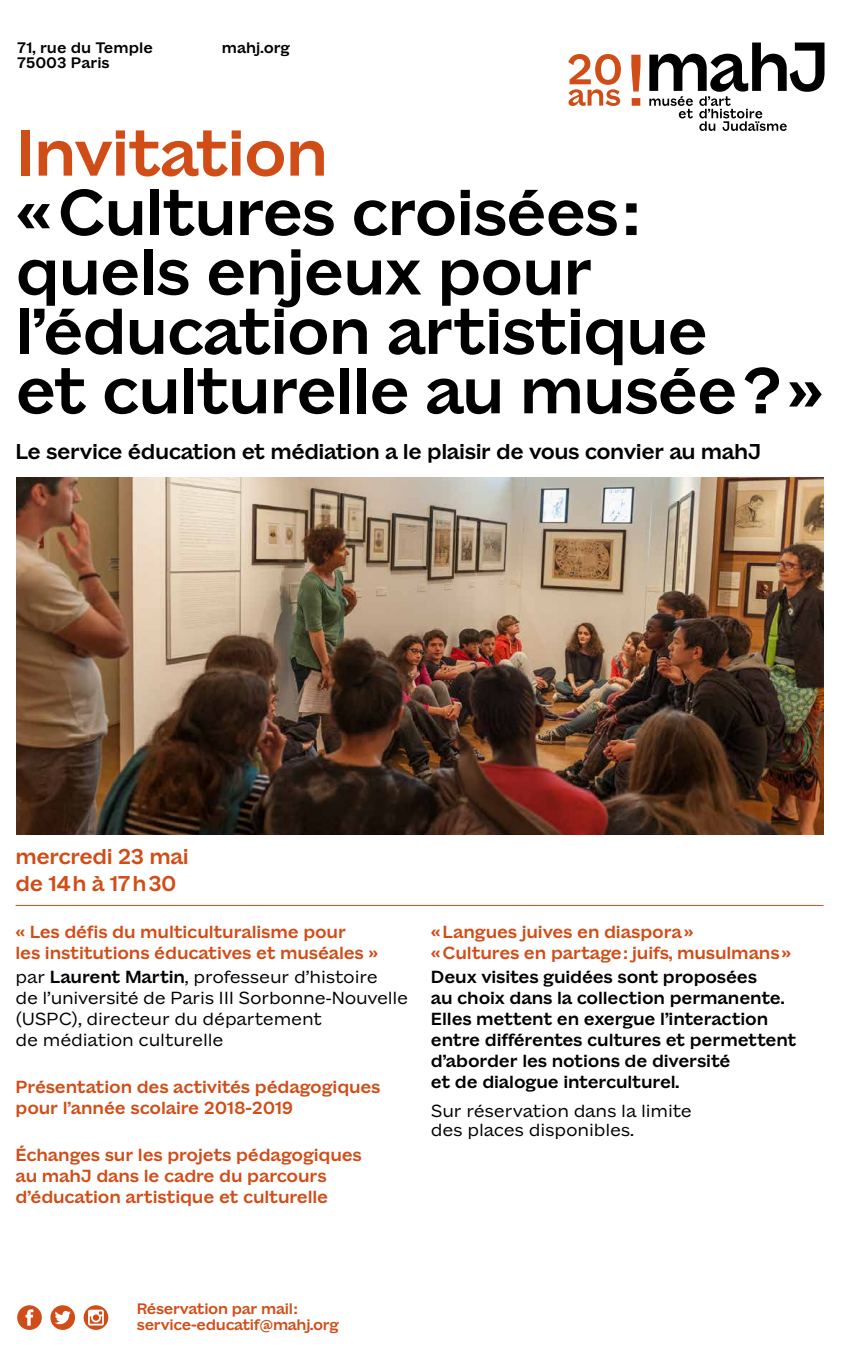
<style>
.page{position:relative;width:842px;height:1371px;background:#fff}
.page>*{position:absolute;margin:0;border:0;box-sizing:border-box;transform-origin:0 0}
.t1{font:500 66.5px/59.4px "Mahj";letter-spacing:-.02em;color:#000}
.t2{font:500 66.5px "Mahj";letter-spacing:-.02em;color:#d14d18}
.t3{font:500 22px "Mahj";letter-spacing:-.02em;color:#000}
.t4{font:500 22px/27px "Mahj";letter-spacing:-.02em;color:#d14d18}
.t5{font:500 18px/21px "Mahj";letter-spacing:-.01em;color:#d14d18}
.t6{font:500 18px/21px "Mahj";letter-spacing:-.01em;color:#000}
.t7{font:18px/21px "Mahj";letter-spacing:-.01em;color:#000}
.t8{font:500 15.6px/16px "Mahj";letter-spacing:-.02em;color:#d14d18}
.t9{font:500 15.6px/14.1px "Mahj";color:#000}
.s1{font-weight:500}
</style>
<div class="page">
<hr style="left:16px;top:905px;width:807px;height:1px;background:#d14d18">
<svg style="left:568px;top:54px;width:53px;height:52px"></svg>
<svg style="left:631px;top:55px;width:9px;height:51px"></svg>
<svg style="left:649px;top:43px;width:175px;height:88px"></svg>
<svg style="left:17px;top:1305px;width:25px;height:25px"></svg>
<svg style="left:50px;top:1305px;width:25px;height:25px"></svg>
<svg style="left:84px;top:1305px;width:24px;height:25px"></svg>
<img style="left:16px;top:477px;width:807px;height:357px">
<p class="t9" style="left:17px;top:39px;width:137px">71, rue du Temple<br>75003 Paris</p>
<p class="t9" style="left:222px;top:39px;width:70px">mahj.org</p>
<h1 class="t2" style="left:16px;top:93px;width:314px">Invitation</h1>
<h1 class="t1" style="left:16px;top:176px;width:809px">«Cultures croisées: quels enjeux pour l’éducation artistique<br>et culturelle au musée?»</h1>
<p class="t3" style="left:16px;top:431px;width:747px">Le service éducation et médiation a le plaisir de vous convier au mahJ</p>
<p class="t4" style="left:16px;top:840px;width:175px">mercredi 23 mai de 14h à 17h30</p>
<p class="t5" style="left:16px;top:919px;width:364px">« Les défis du multiculturalisme pour<br>les institutions éducatives et muséales »</p>
<p class="t7" style="left:16px;top:964px;width:394px">par <span class="s1">Laurent Martin</span>, professeur d’histoire<br>de l’université de Paris III Sorbonne-Nouvelle (USPC), directeur du département<br>de médiation culturelle</p>
<p class="t5" style="left:16px;top:1074px;width:366px">Présentation des activités pédagogiques pour l’année scolaire 2018-2019</p>
<p class="t5" style="left:16px;top:1142px;width:348px">Échanges sur les projets pédagogiques au mahJ dans le cadre du parcours d’éducation artistique et culturelle</p>
<p class="t5" style="left:431px;top:919px;width:362px">«Langues juives en diaspora»<br>«Cultures en partage: juifs, musulmans»</p>
<p class="t6" style="left:431px;top:964px;width:367px">Deux visites guidées sont proposées<br>au choix dans la collection permanente.<br>Elles mettent en exergue l’interaction entre différentes cultures et permettent d’aborder les notions de diversité<br>et de dialogue interculturel.</p>
<p class="t7" style="left:431px;top:1100px;width:262px;line-height:19px">Sur réservation dans la limite des places disponibles.</p>
<p class="t8" style="left:137px;top:1299px;width:204px">Réservation par mail: service-educatif@mahj.org</p>
</div>
